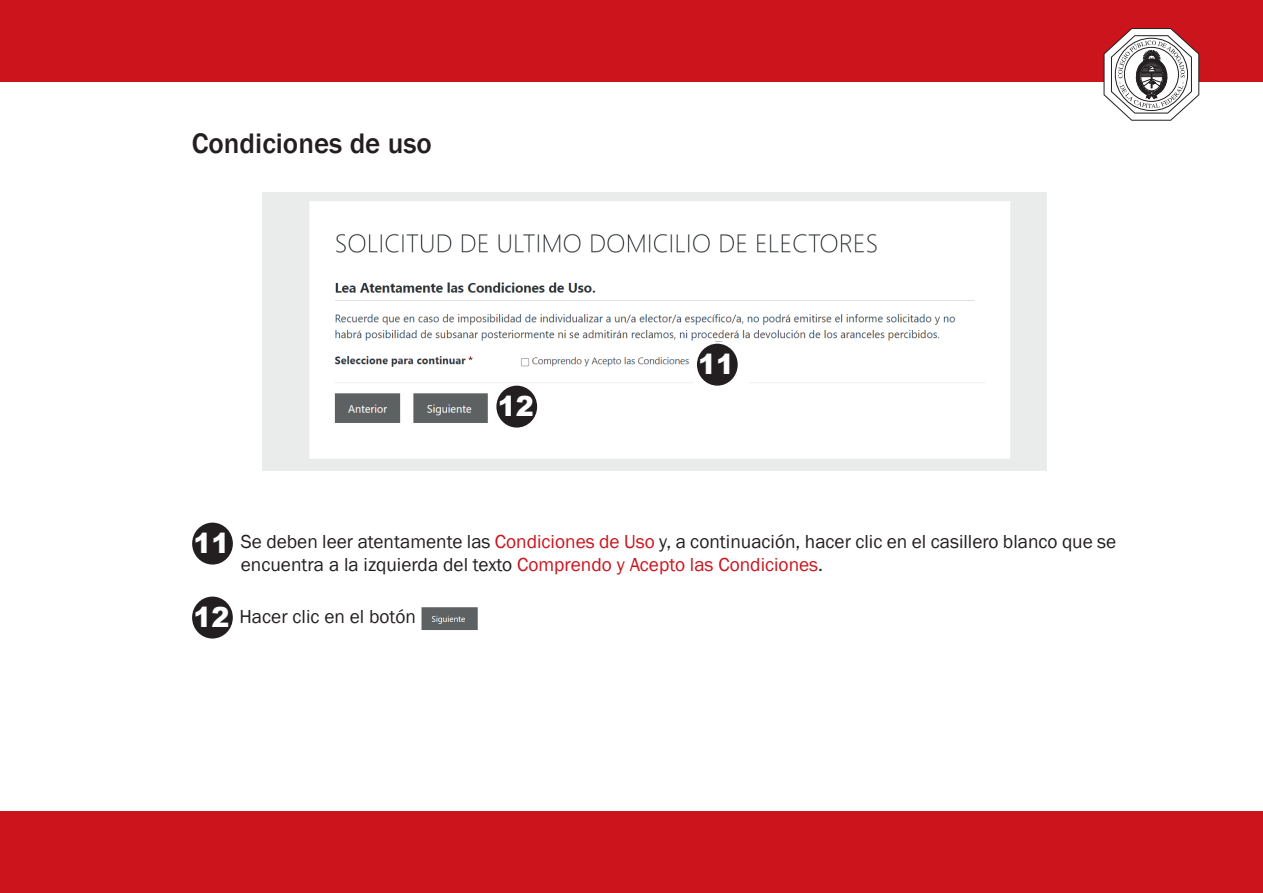
<style>
.page{position:relative;width:1263px;height:893px;background:#fff}
.page>*{position:absolute;margin:0;border:0;box-sizing:border-box;transform-origin:0 0}
.t1{font:500 28.95px "Franklin Gothic";color:#231f20}
.t2{font:900 27.75px "Arial";color:#fff}
.t3{font:19.35px/23.2px "Franklin Gothic";color:#231f20}
.s1{color:#cb141c}
</style>
<div class="page">
<div style="left:0;top:0;width:1263px;height:81px;background:#cb141c"></div>
<svg style="left:1103px;top:28px;width:97px;height:93px"></svg>
<div style="left:0;top:811px;width:1263px;height:82px;background:#cb141c"></div>
<img style="left:262px;top:193px;width:784px;height:278px">
<div style="left:693px;top:342px;width:56px;height:45px;background:#fff"></div>
<div style="left:697px;top:344px;width:41px;height:42px;background:#231f20;border-radius:50%"></div>
<div style="left:496px;top:386px;width:54px;height:47px;background:#fff"></div>
<div style="left:496px;top:386px;width:41px;height:42px;background:#231f20;border-radius:50%"></div>
<div style="left:192px;top:523px;width:41px;height:42px;background:#231f20;border-radius:50%"></div>
<div style="left:192px;top:597px;width:41px;height:41px;background:#231f20;border-radius:50%"></div>
<img style="left:421px;top:607px;width:57px;height:23px">
<h1 class="t1" style="left:192px;top:125px;width:242px">Condiciones de uso</h1>
<h2 class="t2" style="left:498px;top:386px;width:37px">12</h2>
<h2 class="t2" style="left:698px;top:344px;width:37px">11</h2>
<h2 class="t2" style="left:193px;top:523px;width:37px">11</h2>
<h2 class="t2" style="left:193px;top:596px;width:37px">12</h2>
<p class="t3" style="left:241px;top:530px;width:877px">Se deben leer atentamente las <span class="s1">Condiciones de Uso</span> y, a continuación, hacer clic en el casillero blanco que se encuentra a la izquierda del texto <span class="s1">Comprendo y Acepto las Condiciones</span>.</p>
<p class="t3" style="left:239px;top:605px;width:178px">Hacer clic en el botón</p>
</div>
